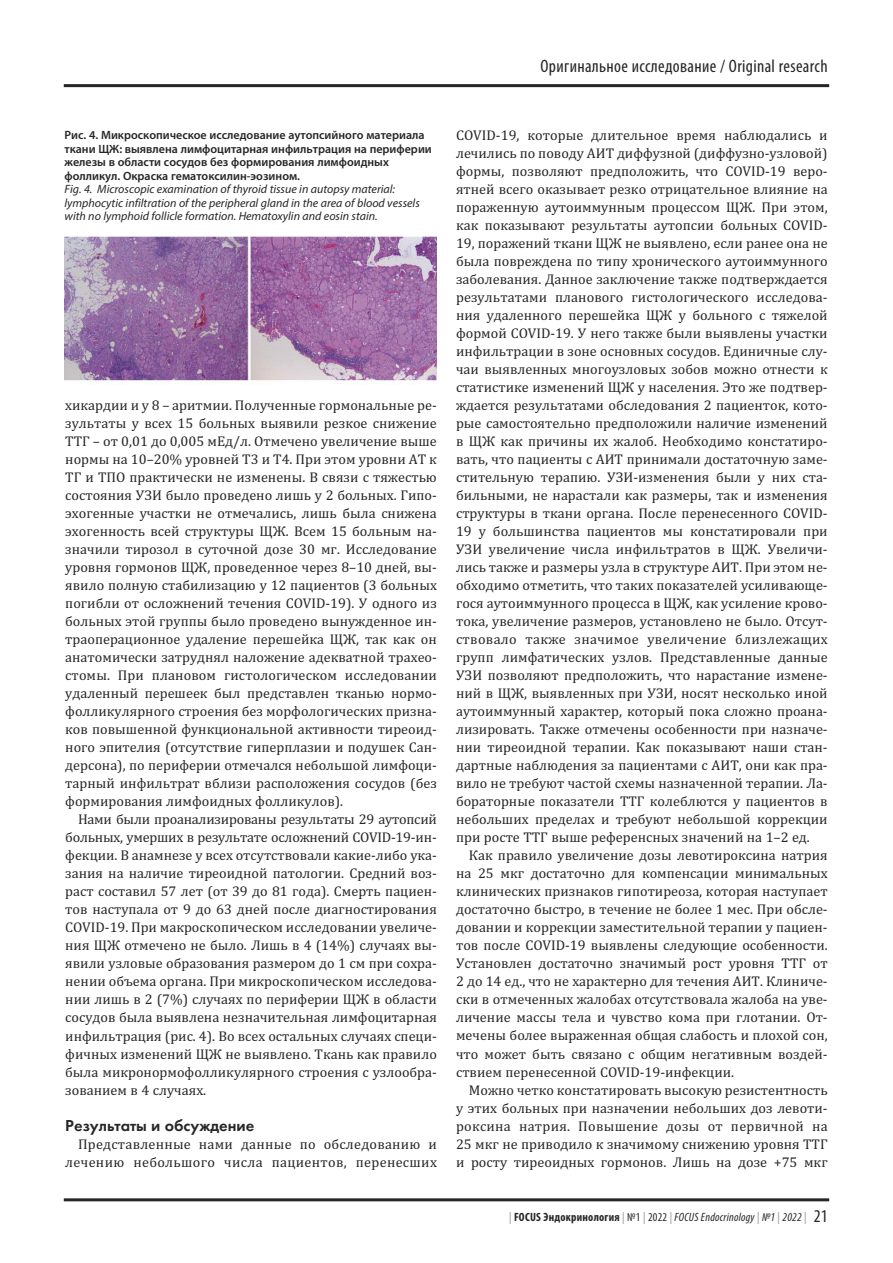
<style>
.page{position:relative;width:893px;height:1263px;background:#fff}
.page>*{position:absolute;margin:0;border:0;box-sizing:border-box;transform-origin:0 0}
.t1{font:condensed 18px "Myriad Pro";letter-spacing:.02em;color:#272526}
.t2{font:16.5px "Futura Demi";color:#272526}
.t3{font:14.25px/18px "Cambria";color:#272526;text-align:justify}
.t4{font:14.25px/18px "Cambria";letter-spacing:.02em;color:#272526;text-align:right}
.t5{font:600 12px/13.5px "Myriad Pro";color:#272526}
.t6{font:italic 12px/13.5px "Myriad Pro";color:#272526}
.t7{font:italic condensed 12px "Myriad Pro";letter-spacing:.02em;color:#272526}
.s1{font-style:normal;color:#939293}
.s2{font-weight:700;font-style:normal}
.s3{font-style:normal}
.s4{font-style:normal;font-size:18px}
</style>
<div class="page">
<hr style="left:64px;top:1198px;width:765px;height:3px;background:#272526">
<hr style="left:64px;top:84px;width:765px;height:3px;background:#272526">
<img style="left:65px;top:236px;width:372px;height:147px">
<p class="t1" style="left:541px;top:60px;width:289px">Оригинальное исследование / Original research</p>
<p class="t5" style="left:65px;top:129px;width:369px">Рис. 4. Микроскопическое исследование аутопсийного материала ткани ЩЖ: выявлена лимфоцитарная инфильтрация на периферии железы в области сосудов без формирования лимфоидных фолликул. Окраска гематоксилин-эозином.</p>
<p class="t6" style="left:65px;top:183px;width:357px">Fig. 4. Microscopic examination of thyroid tissue in autopsy material: lymphocytic infiltration of the peripheral gland in the area of blood vessels with no lymphoid follicle formation. Hematoxylin and eosin stain.</p>
<p class="t3" style="left:65px;top:396px;width:373px">хикардии и у 8 – аритмии. Полученные гормональные ре&shy;зультаты у всех 15 больных выявили резкое снижение ТТГ – от 0,01 до 0,005 мЕд/л. Отмечено увеличение выше нормы на 10–20% уровней Т3 и Т4. При этом уровни АТ к ТГ и ТПО практически не изменены. В связи с тяжестью состояния УЗИ было проведено лишь у 2 больных. Гипо&shy;эхогенные участки не отмечались, лишь была снижена эхогенность всей структуры ЩЖ. Всем 15 больным на&shy;значили тирозол в суточной дозе 30 мг. Исследование уровня гормонов ЩЖ, проведенное через 8–10 дней, вы&shy;явило полную стабилизацию у 12 пациентов (3 больных погибли от осложнений течения COVID-19). У одного из больных этой группы было проведено вынужденное ин&shy;траоперационное удаление перешейка ЩЖ, так как он анатомически затруднял наложение адекватной трахео&shy;стомы. При плановом гистологическом исследовании удаленный перешеек был представлен тканью нормо&shy;фолликулярного строения без морфологических призна&shy;ков повышенной функциональной активности тиреоид&shy;ного эпителия (отсутствие гиперплазии и подушек Сан&shy;дерсона), по периферии отмечался небольшой лимфоци&shy;тарный инфильтрат вблизи расположения сосудов (без формирования лимфоидных фолликулов).</p>
<p class="t3" style="left:65px;top:810px;width:373px;text-indent:13px">Нами были проанализированы результаты 29 аутопсий больных, умерших в результате осложнений COVID-19-ин&shy;фекции. В анамнезе у всех отсутствовали какие-либо ука&shy;зания на наличие тиреоидной патологии. Средний воз&shy;раст составил 57 лет (от 39 до 81 года). Смерть пациен&shy;тов наступала от 9 до 63 дней после диагностирования COVID-19. При макроскопическом исследовании увеличе&shy;ния ЩЖ отмечено не было. Лишь в 4 (14%) случаях вы&shy;явили узловые образования размером до 1 см при сохра&shy;нении объема органа. При микроскопическом исследова&shy;нии лишь в 2 (7%) случаях по периферии ЩЖ в области сосудов была выявлена незначительная лимфоцитарная инфильтрация (рис. 4). Во всех остальных случаях специ&shy;фичных изменений ЩЖ не выявлено. Ткань как правило была микронормофолликулярного строения с узлообра&shy;зованием в 4 случаях.</p>
<p class="t2" style="left:65px;top:1119px;width:191px">Результаты и обсуждение</p>
<p class="t4" style="left:65px;top:1134px;width:373px">Представленные нами данные по обследованию и лечению небольшого числа пациентов, перенесших</p>
<p class="t3" style="left:456px;top:126px;width:373px">COVID-19, которые длительное время наблюдались и лечились по поводу АИТ диффузной (диффузно-узловой) формы, позволяют предположить, что COVID-19 веро&shy;ятней всего оказывает резко отрицательное влияние на пораженную аутоиммунным процессом ЩЖ. При этом, как показывают результаты аутопсии больных COVID-19, поражений ткани ЩЖ не выявлено, если ранее она не была повреждена по типу хронического аутоиммунного заболевания. Данное заключение также подтверждается результатами планового гистологического исследова&shy;ния удаленного перешейка ЩЖ у больного с тяжелой формой COVID-19. У него также были выявлены участки инфильтрации в зоне основных сосудов. Единичные слу&shy;чаи выявленных многоузловых зобов можно отнести к статистике изменений ЩЖ у населения. Это же подтвер&shy;ждается результатами обследования 2 пациенток, кото&shy;рые самостоятельно предположили наличие изменений в ЩЖ как причины их жалоб. Необходимо констатиро&shy;вать, что пациенты с АИТ принимали достаточную заме&shy;стительную терапию. УЗИ-изменения были у них ста&shy;бильными, не нарастали как размеры, так и изменения структуры в ткани органа. После перенесенного COVID-19 у большинства пациентов мы констатировали при УЗИ увеличение числа инфильтратов в ЩЖ. Увеличи&shy;лись также и размеры узла в структуре АИТ. При этом не&shy;обходимо отметить, что таких показателей усиливающе&shy;гося аутоиммунного процесса в ЩЖ, как усиление крово&shy;тока, увеличение размеров, установлено не было. Отсут&shy;ствовало также значимое увеличение близлежащих групп лимфатических узлов. Представленные данные УЗИ позволяют предположить, что нарастание измене&shy;ний в ЩЖ, выявленных при УЗИ, носят несколько иной аутоиммунный характер, который пока сложно проана&shy;лизировать. Также отмечены особенности при назначе&shy;нии тиреоидной терапии. Как показывают наши стан&shy;дартные наблюдения за пациентами с АИТ, они как пра&shy;вило не требуют частой схемы назначенной терапии. Ла&shy;бораторные показатели ТТГ колеблются у пациентов в небольших пределах и требуют небольшой коррекции при росте ТТГ выше референсных значений на 1–2 ед.</p>
<p class="t3" style="left:456px;top:846px;width:373px;text-indent:13px">Как правило увеличение дозы левотироксина натрия на 25 мкг достаточно для компенсации минимальных клинических признаков гипотиреоза, которая наступает достаточно быстро, в течение не более 1 мес. При обсле&shy;довании и коррекции заместительной терапии у пациен&shy;тов после COVID-19 выявлены следующие особенности.<br>Установлен достаточно значимый рост уровня ТТГ от 2 до 14 ед., что не характерно для течения АИТ. Клиниче&shy;ски в отмеченных жалобах отсутствовала жалоба на уве&shy;личение массы тела и чувство кома при глотании. От&shy;мечены более выраженная общая слабость и плохой сон, что может быть связано с общим негативным воздей&shy;ствием перенесенной COVID-19-инфекции.</p>
<p class="t3" style="left:456px;top:1080px;width:373px;text-indent:13px">Можно четко констатировать высокую резистентность у этих больных при назначении небольших доз левоти&shy;роксина натрия. Повышение дозы от первичной на 25 мкг не приводило к значимому снижению уровня ТТГ и росту тиреоидных гормонов. Лишь на дозе +75 мкг</p>
<p class="t7" style="left:509px;top:1212px;width:320px"><span class="s1">|</span> <span class="s2">FOCUS Эндокринология</span> <span class="s1">|</span> <span class="s3">№1</span> <span class="s1">|</span> <span class="s3">2022</span> <span class="s1">|</span> FOCUS Endocrinology <span class="s1">|</span> №1 <span class="s1">|</span> 2022 <span class="s1">|</span> <span class="s4">21</span></p>
</div>
